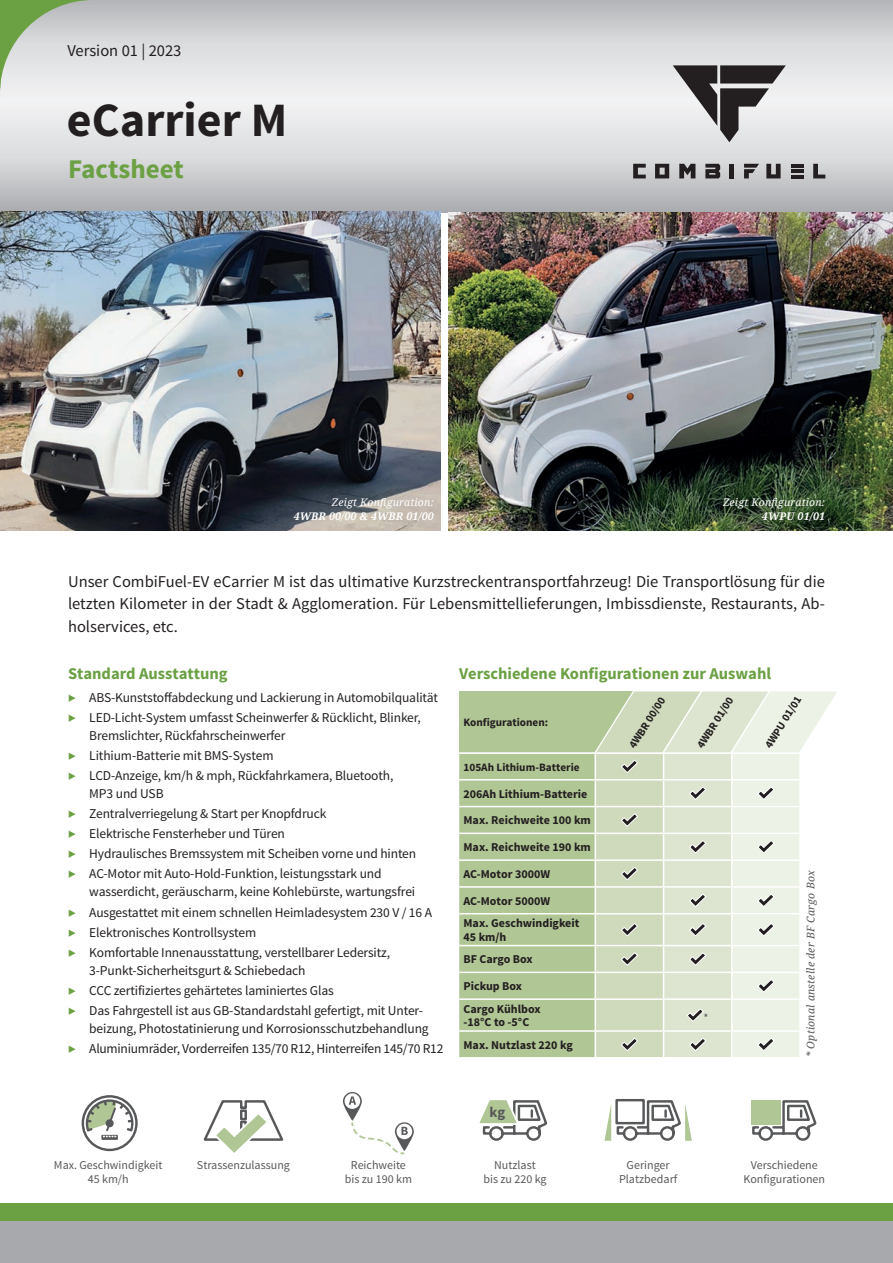
<style>
.page{position:relative;width:893px;height:1263px;background:#fff}
.page>*{position:absolute;margin:0;border:0;box-sizing:border-box;transform-origin:0 0}
.t1{font:700 48px "Source Sans Pro";color:#231f20}
.t2{font:700 27px "Source Sans Pro";color:#6ba043}
.t3{font:16.5px/22.5px "Source Sans Pro";color:#231f20;text-align:justify}
.t4{font:700 16.5px "Source Sans Pro";color:#6ba043}
.t5{font:700 14.7px "Source Sans Pro";color:#57585a}
.t6{font:13.5px/20.1px "Source Sans Pro";letter-spacing:-.01em;color:#231f20}
.t7{font:700 12px/22.5px "Source Sans Pro";color:#231f20}
.t8{font:12px/13.5px "Source Sans Pro";color:#57585a;text-align:center}
.t9{font:700 11.25px "Source Sans Pro";color:#231f20}
.t10{font:italic 10.5px "Droid Serif";letter-spacing:.02em;color:#fff}
.t11{font:italic 10.5px "Droid Serif";letter-spacing:.02em;color:#57585a}
.t12{font:italic 700 10.5px "Droid Serif";letter-spacing:.02em;color:#fff}
.s1{color:#6ba043}
</style>
<div class="page">
<div style="left:0;top:1220px;width:893px;height:43px;background:#a8a9ad"></div>
<div style="left:0;top:1203px;width:893px;height:17px;background:#6ba043"></div>
<svg style="left:0;top:0;width:893px;height:213px;background:#d5d6d8"></svg>
<svg style="left:0;top:0;width:97px;height:97px;background:#c5d1c0"></svg>
<svg style="left:673px;top:65px;width:113px;height:77px;background:#959495"></svg>
<svg style="left:679px;top:164px;width:16px;height:14px"></svg>
<div style="left:729px;top:164px;width:5px;height:14px;background:#231f20"></div>
<svg style="left:813px;top:164px;width:12px;height:14px"></svg>
<svg style="left:744px;top:164px;width:15px;height:14px"></svg>
<svg style="left:791px;top:175px;width:12px;height:3px"></svg>
<hr style="left:791px;top:164px;width:12px;height:4px;background:#231f20">
<hr style="left:791px;top:169px;width:12px;height:4px;background:#231f20">
<svg style="left:633px;top:164px;width:13px;height:14px"></svg>
<svg style="left:655px;top:164px;width:14px;height:14px"></svg>
<svg style="left:766px;top:164px;width:15px;height:14px"></svg>
<svg style="left:705px;top:164px;width:15px;height:14px"></svg>
<img style="left:449px;top:213px;width:444px;height:317px">
<img style="left:0;top:212px;width:440px;height:318px">
<svg style="left:86px;top:1099px;width:47px;height:41px"></svg>
<svg style="left:343px;top:1092px;width:71px;height:62px"></svg>
<svg style="left:479px;top:1100px;width:68px;height:41px"></svg>
<svg style="left:203px;top:1100px;width:81px;height:53px"></svg>
<div style="left:82px;top:1095px;width:56px;height:56px;border:2px solid #57585a;border-radius:50%"></div>
<svg style="left:604px;top:1099px;width:88px;height:42px"></svg>
<svg style="left:751px;top:1100px;width:66px;height:41px"></svg>
<svg style="left:459px;top:691px;width:378px;height:367px;background:#d1ddc1"></svg>
<p class="t3" style="left:67px;top:40px;width:116px">Version 01 | 2023</p>
<h1 class="t1" style="left:67px;top:90px;width:222px">eCarrier M</h1>
<h2 class="t2" style="left:68px;top:152px;width:117px">Factsheet</h2>
<p class="t10" style="left:332px;top:495px;width:103px">Zeigt Konfiguration:</p>
<p class="t12" style="left:294px;top:508px;width:142px">4WBR 00/00 &amp; 4WBR 01/00</p>
<p class="t10" style="left:723px;top:495px;width:103px">Zeigt Konfiguration:</p>
<p class="t12" style="left:762px;top:508px;width:64px">4WPU 01/01</p>
<p class="t3" style="left:68px;top:570px;width:758px">Unser CombiFuel-EV eCarrier M ist das ultimative Kurzstreckentransportfahrzeug! Die Transportlösung für die letzten Kilometer in der Stadt &amp; Agglomeration. Für Lebensmittellieferungen, Imbissdienste, Restaurants, Ab&shy;holservices, etc.</p>
<p class="t4" style="left:68px;top:663px;width:161px">Standard Ausstattung</p>
<p class="t4" style="left:459px;top:663px;width:313px">Verschiedene Konfigurationen zur Auswahl</p>
<p class="t6" style="left:68px;top:687px;width:372px"><span class="s1">▶</span> ABS-Kunststoffabdeckung und Lackierung in Automobilqualität <span class="s1">▶</span> LED-Licht-System umfasst Scheinwerfer &amp; Rücklicht, Blinker,</p>
<p class="t6" style="left:68px;top:725px;width:327px;text-indent:21px">Bremslichter, Rückfahrscheinwerfer<br><span class="s1">▶</span> Lithium-Batterie mit BMS-System<br><span class="s1">▶</span> LCD-Anzeige, km/h &amp; mph, Rückfahrkamera, Bluetooth,</p>
<p class="t6" style="left:68px;top:784px;width:350px;text-indent:21px">MP3 und USB<br><span class="s1">▶</span> Zentralverriegelung &amp; Start per Knopfdruck<br><span class="s1">▶</span> Elektrische Fensterheber und Türen<br><span class="s1">▶</span> Hydraulisches Bremssystem mit Scheiben vorne und hinten <span class="s1">▶</span> AC-Motor mit Auto-Hold-Funktion, leistungsstark und</p>
<p class="t6" style="left:68px;top:882px;width:365px;text-indent:21px">wasserdicht, geräuscharm, keine Kohlebürste, wartungsfrei<br><span class="s1">▶</span> Ausgestattet mit einem schnellen Heimladesystem 230 V / 16 A <span class="s1">▶</span> Elektronisches Kontrollsystem<br><span class="s1">▶</span> Komfortable Innenausstattung, verstellbarer Ledersitz,</p>
<p class="t6" style="left:68px;top:960px;width:356px;text-indent:21px">3-Punkt-Sicherheitsgurt &amp; Schiebedach<br><span class="s1">▶</span> CCC zertifiziertes gehärtetes laminiertes Glas<br><span class="s1">▶</span> Das Fahrgestell ist aus GB-Standardstahl gefertigt, mit Unter-</p>
<p class="t6" style="left:68px;top:1019px;width:377px;text-align:center">beizung, Photostatinierung und Korrosionsschutzbehandlung<br><span class="s1">▶</span> Aluminiumräder, Vorderreifen 135/70 R12, Hinterreifen 145/70 R12</p>
<p class="t9" style="left:625px;top:743px;width:60px;rotate:-58deg">4WBR 00/00</p>
<p class="t9" style="left:693px;top:743px;width:60px;rotate:-58deg">4WBR 01/00</p>
<p class="t9" style="left:761px;top:743px;width:61px;rotate:-58deg">4WPU 01/01</p>
<p class="t9" style="left:463px;top:715px;width:86px">Konfigurationen:</p>
<p class="t9" style="left:463px;top:760px;width:118px">105Ah Lithium-Batterie</p>
<p class="t7" style="left:463px;top:783px;width:125px">206Ah Lithium-Batterie</p>
<p class="t7" style="left:463px;top:810px;width:129px">Max. Reichweite 100 km</p>
<p class="t7" style="left:463px;top:836px;width:129px">Max. Reichweite 190 km</p>
<p class="t7" style="left:463px;top:863px;width:88px">AC-Motor 3000W</p>
<p class="t7" style="left:463px;top:890px;width:117px">AC-Motor 5000W<br>Max. Geschwindigkeit</p>
<p class="t7" style="left:463px;top:926px;width:71px">45 km/h<br>BF Cargo Box</p>
<p class="t7" style="left:463px;top:975px;width:79px">Pickup Box<br>Cargo Kühlbox</p>
<p class="t7" style="left:463px;top:1011px;width:67px">-18°C to -5°C</p>
<p class="t11" style="left:803px;top:1057px;width:189px;rotate:-90deg">* Optional anstelle der BF Cargo Box</p>
<p class="t8" style="left:704px;top:1011px;width:7px">*</p>
<p class="t7" style="left:463px;top:1034px;width:111px">Max. Nutzlast 220 kg</p>
<p class="t5" style="left:489px;top:1103px;width:17px">kg</p>
<p class="t8" style="left:54px;top:1158px;width:110px">Max. Geschwindigkeit<br>45 km/h</p>
<p class="t8" style="left:345px;top:1158px;width:69px">Reichweite bis zu 190 km</p>
<p class="t8" style="left:619px;top:1158px;width:60px">Geringer<br>Platzbedarf</p>
<p class="t8" style="left:197px;top:1158px;width:94px">Strassenzulassung</p>
<p class="t8" style="left:483px;top:1158px;width:65px">Nutzlast<br>bis zu 220 kg</p>
<p class="t8" style="left:743px;top:1158px;width:83px">Verschiedene<br>Konfigurationen</p>
</div>
